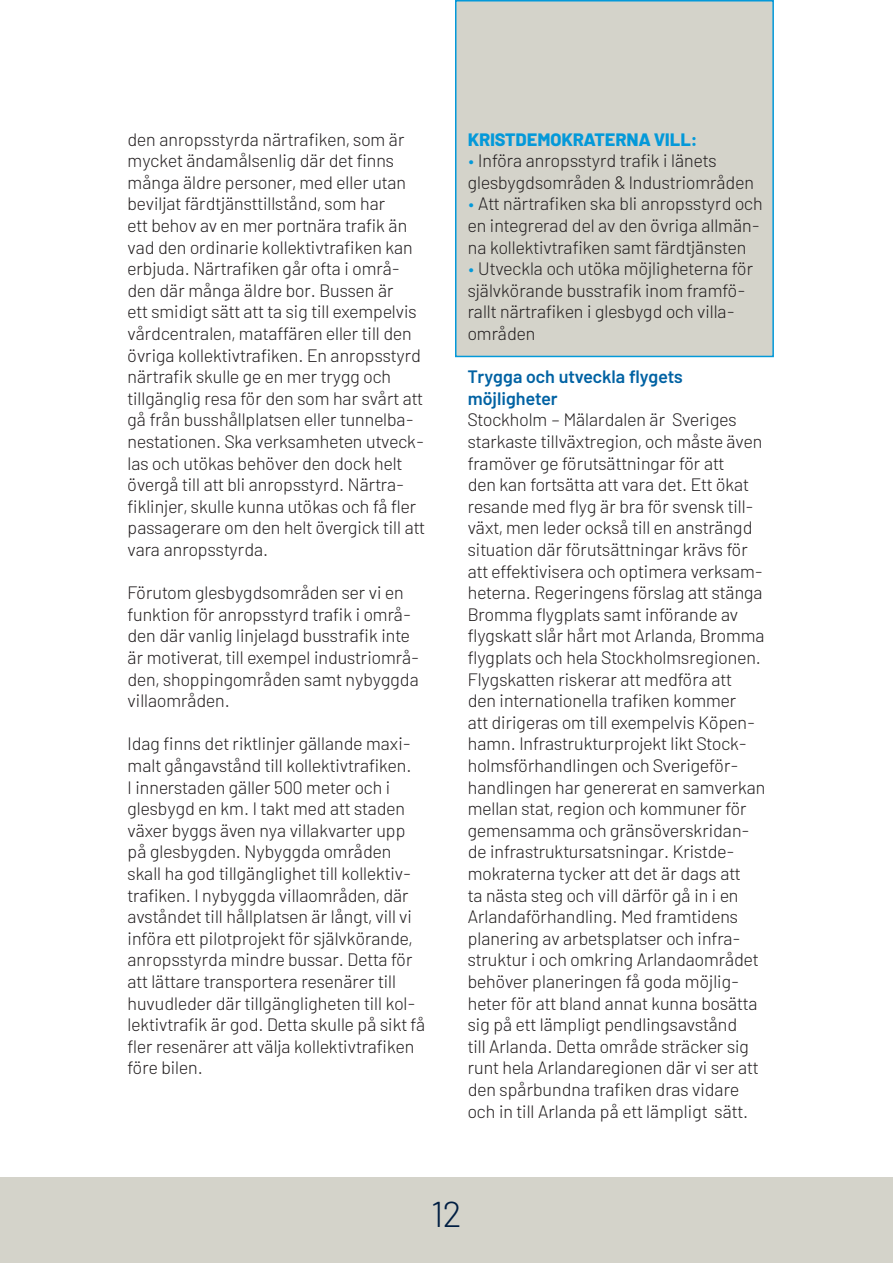
<style>
.page{position:relative;width:893px;height:1263px;background:#fff}
.page>*{position:absolute;margin:0;border:0;box-sizing:border-box;transform-origin:0 0}
.t1{font:300 36px "Barlow";color:#001e42}
.t2{font:300 18px/21.6px "Barlow";color:#231f20}
.t3{font:600 18px/21.6px "Barlow";color:#0062a3}
.t4{font:800 18px "Barlow";color:#0499d9}
.s1{color:#0499d9}
</style>
<div class="page">
<div style="left:456px;top:1px;width:317px;height:355px;background:#d4d3ca"></div>
<div style="left:455px;top:0;width:319px;height:357px;border:2px solid #0499d9"></div>
<div style="left:0;top:1178px;width:893px;height:85px;background:#d4d3ca"></div>
<p class="t2" style="left:128px;top:127px;width:299px">den anropsstyrda närtrafiken, som är mycket ändamålsenlig där det finns många äldre personer, med eller utan beviljat färdtjänsttillstånd, som har<br>ett behov av en mer portnära trafik än vad den ordinarie kollektivtrafiken kan erbjuda. Närtrafiken går ofta i områ&shy;den där många äldre bor. Bussen är<br>ett smidigt sätt att ta sig till exempelvis vårdcentralen, mataffären eller till den övriga kollektivtrafiken. En anropsstyrd närtrafik skulle ge en mer trygg och tillgänglig resa för den som har svårt att gå från busshållplatsen eller tunnelba&shy;nestationen. Ska verksamheten utveck&shy;las och utökas behöver den dock helt övergå till att bli anropsstyrd. Närtra&shy;fiklinjer, skulle kunna utökas och få fler passagerare om den helt övergick till att vara anropsstyrda.</p>
<p class="t2" style="left:128px;top:581px;width:293px">Förutom glesbygdsområden ser vi en funktion för anropsstyrd trafik i områ&shy;den där vanlig linjelagd busstrafik inte är motiverat, till exempel industriområ&shy;den, shoppingområden samt nybyggda villaområden.</p>
<p class="t2" style="left:128px;top:732px;width:299px">Idag finns det riktlinjer gällande maxi&shy;malt gångavstånd till kollektivtrafiken.<br>I innerstaden gäller 500 meter och i glesbygd en km. I takt med att staden växer byggs även nya villakvarter upp på glesbygden. Nybyggda områden skall ha god tillgänglighet till kollektiv&shy;trafiken. I nybyggda villaområden, där avståndet till hållplatsen är långt, vill vi införa ett pilotprojekt för självkörande, anropsstyrda mindre bussar. Detta för att lättare transportera resenärer till huvudleder där tillgängligheten till kol&shy;lektivtrafik är god. Detta skulle på sikt få fler resenärer att välja kollektivtrafiken före bilen.</p>
<p class="t4" style="left:468px;top:126px;width:231px">KRISTDEMOKRATERNA VILL:</p>
<p class="t2" style="left:468px;top:149px;width:288px"><span class="s1">•</span> Införa anropsstyrd trafik i länets glesbygdsområden &amp; Industriområden</p>
<p class="t2" style="left:468px;top:192px;width:296px"><span class="s1">•</span> Att närtrafiken ska bli anropsstyrd och en integrerad del av den övriga allmän&shy;na kollektivtrafiken samt färdtjänsten</p>
<p class="t2" style="left:468px;top:257px;width:287px"><span class="s1">•</span> Utveckla och utöka möjligheterna för självkörande busstrafik inom framfö&shy;rallt närtrafiken i glesbygd och villa&shy;områden</p>
<p class="t3" style="left:468px;top:364px;width:217px">Trygga och utveckla flygets möjligheter</p>
<p class="t2" style="left:468px;top:408px;width:298px">Stockholm – Mälardalen är Sveriges starkaste tillväxtregion, och måste även framöver ge förutsättningar för att<br>den kan fortsätta att vara det. Ett ökat resande med flyg är bra för svensk till&shy;växt, men leder också till en ansträngd situation där förutsättningar krävs för att effektivisera och optimera verksam&shy;heterna. Regeringens förslag att stänga Bromma flygplats samt införande av flygskatt slår hårt mot Arlanda, Bromma flygplats och hela Stockholmsregionen.<br>Flygskatten riskerar att medföra att</p>
<p class="t2" style="left:468px;top:689px;width:299px">den internationella trafiken kommer<br>att dirigeras om till exempelvis Köpen&shy;hamn. Infrastrukturprojekt likt Stock&shy;holmsförhandlingen och Sverigeför&shy;handlingen har genererat en samverkan mellan stat, region och kommuner för gemensamma och gränsöverskridan&shy;de infrastruktursatsningar. Kristde&shy;mokraterna tycker att det är dags att<br>ta nästa steg och vill därför gå in i en Arlandaförhandling. Med framtidens planering av arbetsplatser och infra&shy;struktur i och omkring Arlandaområdet behöver planeringen få goda möjlig&shy;heter för att bland annat kunna bosätta sig på ett lämpligt pendlingsavstånd<br>till Arlanda. Detta område sträcker sig runt hela Arlandaregionen där vi ser att den spårbundna trafiken dras vidare och in till Arlanda på ett lämpligt sätt.</p>
<p class="t1" style="left:432px;top:1188px;width:30px">12</p>
</div>
